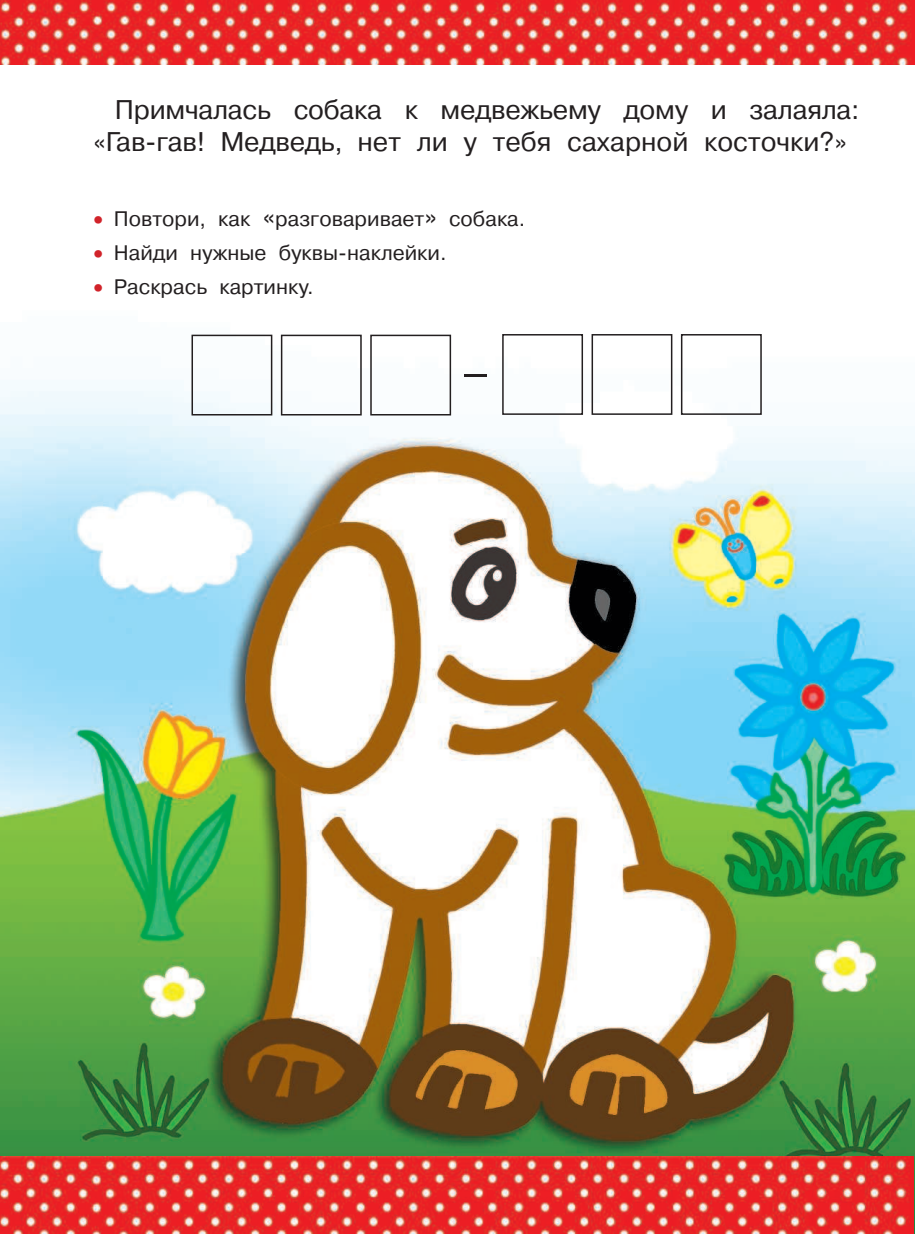
<style>
.page{position:relative;width:915px;height:1234px;background:#fff}
.page>*{position:absolute;margin:0;border:0;box-sizing:border-box;transform-origin:0 0}
.t1{font:54px "Minion Pro";color:#231f20}
.t2{font:27px/32.4px "Pragmatica C";letter-spacing:-.01em;color:#231f20}
.t3{font:21px "Pragmatica C";color:#231f20}
.s1{color:#d1232a}
.s2{font-size:27px}
</style>
<div class="page">
<img style="left:0;top:64px;width:914px;height:1169px">
<img style="left:0;top:1155px;width:913px;height:78px">
<img style="left:0;top:0;width:914px;height:64px">
<div style="left:191px;top:334px;width:81px;height:81px;border:1px solid #231f20"></div>
<div style="left:502px;top:334px;width:81px;height:81px;border:1px solid #231f20"></div>
<div style="left:281px;top:334px;width:80px;height:81px;border:1px solid #231f20"></div>
<div style="left:591px;top:334px;width:81px;height:81px;border:1px solid #231f20"></div>
<div style="left:370px;top:334px;width:81px;height:81px;border:1px solid #231f20"></div>
<div style="left:680px;top:334px;width:81px;height:81px;border:1px solid #231f20"></div>
<p class="t2" style="left:94px;top:95px;width:767px;text-indent:21px">Примчалась собака к медвежьему дому и залаяла: «Гав-гав! Медведь, нет ли у тебя сахарной косточки?»</p>
<p class="t3" style="left:94px;top:211px;width:433px"><span class="s1">•</span> Повтори, как <span class="s2">«</span>разговаривает<span class="s2">»</span> собака.</p>
<p class="t3" style="left:94px;top:244px;width:354px"><span class="s1">•</span> Найди нужные буквы-наклейки.</p>
<p class="t3" style="left:94px;top:278px;width:221px"><span class="s1">•</span> Раскрась картинку.</p>
<p class="t1" style="left:461px;top:337px;width:30px">–</p>
</div>
